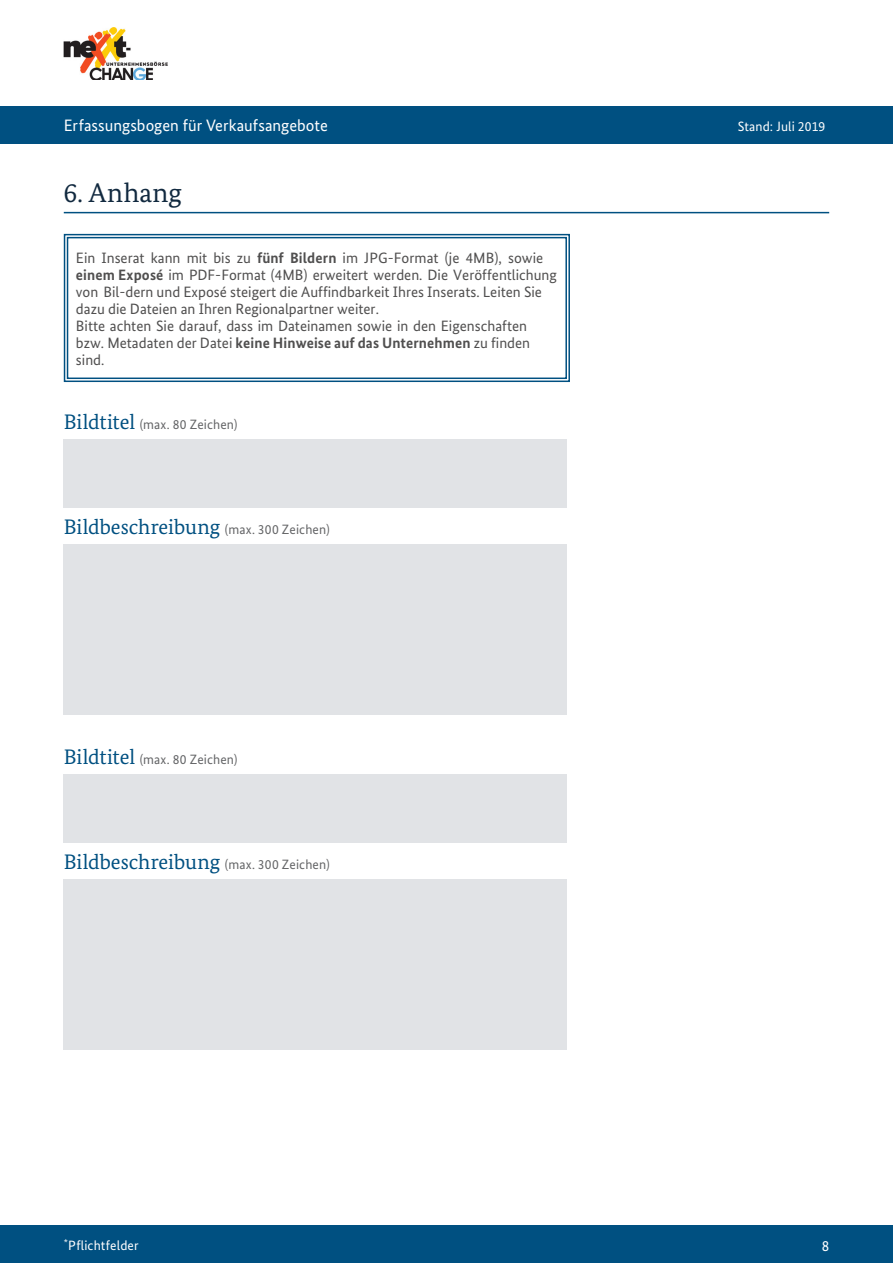
<style>
.page{position:relative;width:893px;height:1263px;background:#fff}
.page>*{position:absolute;margin:0;border:0;box-sizing:border-box;transform-origin:0 0}
.t1{font:27px "Bundes Serif";letter-spacing:.02em;color:#11293f}
.t2{font:21px "Bundes Serif";letter-spacing:-.005em;color:#005081}
.t3{font:16.5px "Bundes Sans";color:#fff}
.p-Hinwesifeld{font:15px/17px "Bundes Sans";color:#504f4f}
.t4{font:15px "Bundes Sans";color:#fff}
.t5{font:13.5px "Bundes Sans";letter-spacing:.01em;color:#646567}
.t6{font:13.5px "Bundes Sans";letter-spacing:.01em;color:#fff}
.s1{font-weight:700}
.s2{font-family:"Bundes Serif";font-size:21px;color:#005081}
.s3{font-family:"Bundes Sans";font-size:13.5px;color:#646567}
</style>
<div class="page">
<div style="left:64px;top:545px;width:503px;height:170px;background:#e1e3e6"></div>
<div style="left:64px;top:880px;width:503px;height:170px;background:#e1e3e6"></div>
<div style="left:64px;top:439px;width:503px;height:68px;background:#e1e3e6"></div>
<div style="left:64px;top:774px;width:503px;height:68px;background:#e1e3e6"></div>
<hr style="left:64px;top:212px;width:765px;height:1px;background:#005081">
<svg style="left:63px;top:233px;width:507px;height:150px"></svg>
<div style="left:67px;top:237px;width:500px;height:142px;border:1px solid #005081"></div>
<div style="left:0;top:106px;width:893px;height:38px;background:#005081"></div>
<div style="left:0;top:1225px;width:893px;height:38px;background:#005081"></div>
<img style="left:64px;top:27px;width:104px;height:53px">
<p class="t3" style="left:64px;top:116px;width:266px">Erfassungsbogen für Verkaufsangebote</p>
<h1 class="t1" style="left:64px;top:176px;width:120px">6. Anhang</h1>
<p class="p-Hinwesifeld" style="left:76px;top:249px;width:483px">Ein Inserat kann mit bis zu <span class="s1">fünf Bildern</span> im JPG-Format (je 4MB), sowie <span class="s1">einem Exposé</span> im PDF-Format (4MB) erweitert werden. Die Veröffentlichung von Bil-dern und Exposé steigert die Auffindbarkeit Ihres Inserats. Leiten Sie dazu die Dateien an Ihren Regionalpartner weiter.<br>Bitte achten Sie darauf, dass im Dateinamen sowie in den Eigenschaften bzw. Metadaten der Datei <span class="s1">keine Hinweise auf das Unternehmen</span> zu finden sind.</p>
<h3 class="t5" style="left:64px;top:416px;width:175px"><span class="s2">Bildtitel</span> (max. 80 Zeichen)</h3>
<h3 class="t2" style="left:64px;top:514px;width:267px">Bildbeschreibung <span class="s3">(max. 300 Zeichen)</span></h3>
<h3 class="t5" style="left:64px;top:751px;width:175px"><span class="s2">Bildtitel</span> (max. 80 Zeichen)</h3>
<h3 class="t2" style="left:64px;top:849px;width:267px">Bildbeschreibung <span class="s3">(max. 300 Zeichen)</span></h3>
<p class="t6" style="left:64px;top:1237px;width:76px"><sup>*</sup>Pflichtfelder</p>
<p class="t6" style="left:738px;top:118px;width:89px">Stand: Juli 2019</p>
<p class="t4" style="left:822px;top:1236px;width:9px">8</p>
</div>
